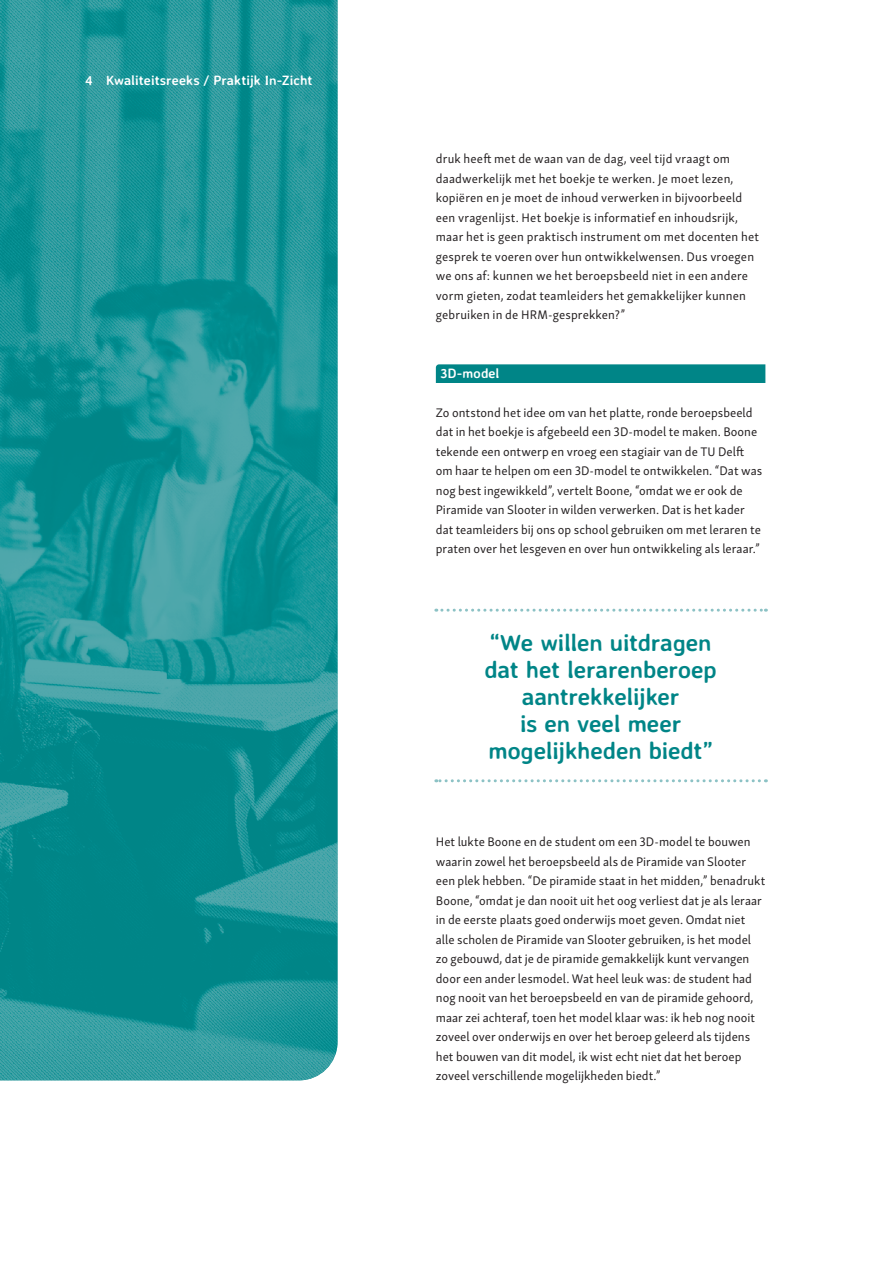
<style>
.page{position:relative;width:893px;height:1263px;background:#fff}
.page>*{position:absolute;margin:0;border:0;box-sizing:border-box;transform-origin:0 0}
.quote{font:700 24px/27px "Averia Sans Libre";letter-spacing:-.01em;color:#008587;text-align:center}
.kopje{font:700 13.5px "Averia Sans Libre";color:#fff}
.par{font:12.75px/19.5px "Skolar Sans Latn";letter-spacing:.005em;color:#231f20}
</style>
<div class="page">
<div style="left:436px;top:364px;width:329px;height:19px;background:#008587"></div>
<svg style="left:436px;top:779px;width:323px;height:3px"></svg>
<svg style="left:436px;top:609px;width:330px;height:3px"></svg>
<img style="left:0;top:0;width:338px;height:1080px">
<p class="kopje" style="left:85px;top:72px;width:229px">4 Kwaliteitsreeks / Praktijk In-Zicht</p>
<p class="par" style="left:436px;top:148px;width:325px">druk heeft met de waan van de dag, veel tijd vraagt om daadwerkelijk met het boekje te werken. Je moet lezen, kopiëren en je moet de inhoud verwerken in bijvoorbeeld een vragenlijst. Het boekje is informatief en inhoudsrijk, maar het is geen praktisch instrument om met docenten het gesprek te voeren over hun ontwikkelwensen. Dus vroegen we ons af: kunnen we het beroepsbeeld niet in een andere vorm gieten, zodat teamleiders het gemakkelijker kunnen gebruiken in de HRM-gesprekken?”</p>
<p class="kopje" style="left:440px;top:364px;width:61px">3D-model</p>
<p class="par" style="left:436px;top:402px;width:328px">Zo ontstond het idee om van het platte, ronde beroepsbeeld dat in het boekje is afgebeeld een 3D-model te maken. Boone tekende een ontwerp en vroeg een stagiair van de TU Delft om haar te helpen om een 3D-model te ontwikkelen. “Dat was nog best ingewikkeld”, vertelt Boone, “omdat we er ook de Piramide van Slooter in wilden verwerken. Dat is het kader dat teamleiders bij ons op school gebruiken om met leraren te praten over het lesgeven en over hun ontwikkeling als leraar.”</p>
<p class="quote" style="left:484px;top:628px;width:234px">“We willen uitdragen dat het lerarenberoep aantrekkelijker<br>is en veel meer mogelijkheden biedt”</p>
<p class="par" style="left:436px;top:831px;width:331px">Het lukte Boone en de student om een 3D-model te bouwen waarin zowel het beroepsbeeld als de Piramide van Slooter een plek hebben. “De piramide staat in het midden,” benadrukt Boone, “omdat je dan nooit uit het oog verliest dat je als leraar in de eerste plaats goed onderwijs moet geven. Omdat niet alle scholen de Piramide van Slooter gebruiken, is het model zo gebouwd, dat je de piramide gemakkelijk kunt vervangen door een ander lesmodel. Wat heel leuk was: de student had nog nooit van het beroepsbeeld en van de piramide gehoord, maar zei achteraf, toen het model klaar was: ik heb nog nooit zoveel over onderwijs en over het beroep geleerd als tijdens het bouwen van dit model, ik wist echt niet dat het beroep zoveel verschillende mogelijkheden biedt.”</p>
</div>
